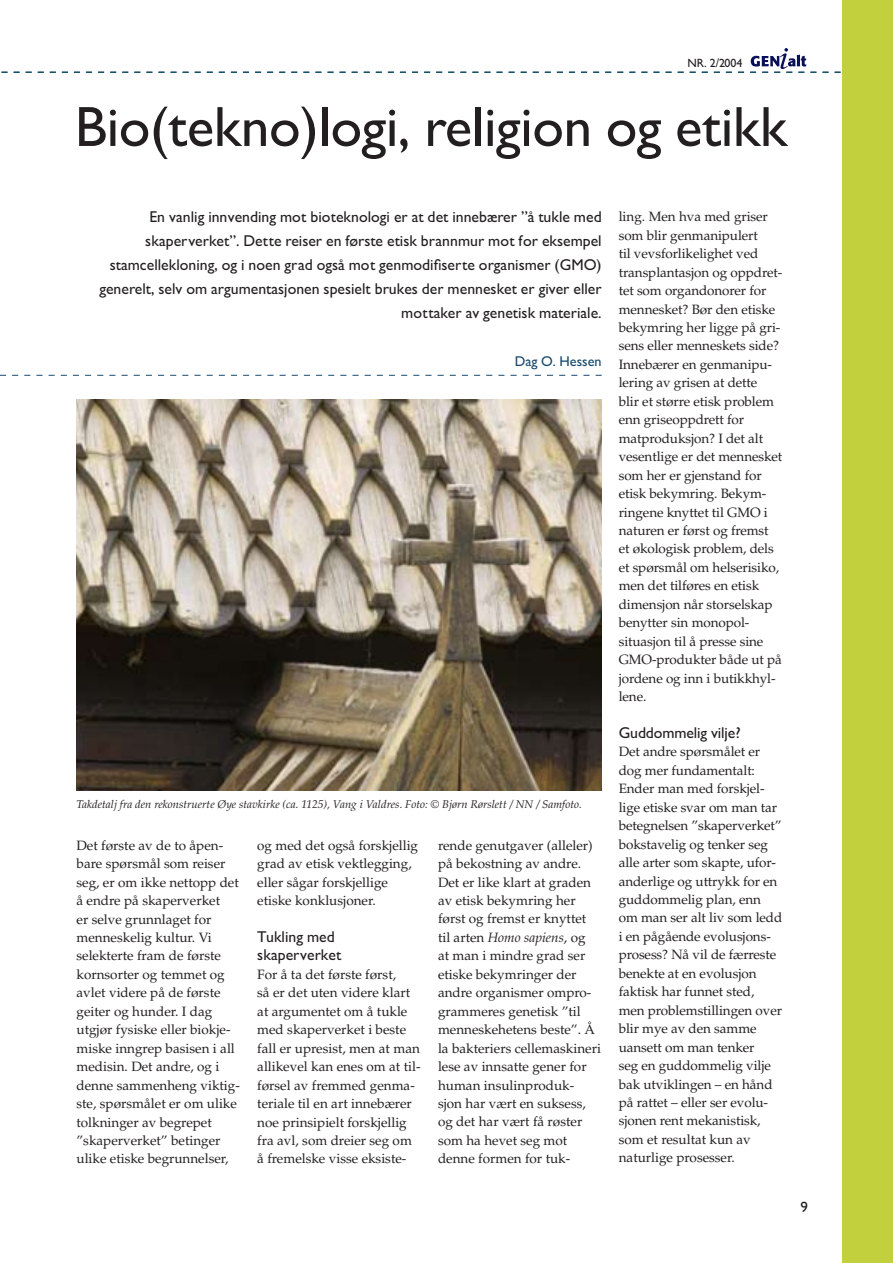
<style>
.page{position:relative;width:893px;height:1263px;background:#fff}
.page>*{position:absolute;margin:0;border:0;box-sizing:border-box;transform-origin:0 0}
.t1{font:500 57px "Garrison Sans";letter-spacing:-.005em;color:#231f20}
.t2{font:500 15.75px/24px "Garrison Sans";color:#231f20;text-align:right}
.t3{font:500 15px "Garrison Sans";color:#231f20}
.t4{font:500 14.25px "Garrison Sans";color:#17486c}
.t5{font:13.5px/18.5px "Palatino";color:#231f20}
.t6{font:500 12px "Garrison Sans";color:#231f20}
.t7{font:italic 11.25px "Palatino";color:#231f20}
.s1{font-style:italic}
</style>
<div class="page">
<hr style="left:0;top:0;width:1px;height:1263px;background:#d3e3e3">
<img style="left:77px;top:399px;width:525px;height:392px">
<svg style="left:0;top:48px;width:841px;height:25px"></svg>
<div style="left:842px;top:0;width:51px;height:1263px;background:#c1d03c"></div>
<svg style="left:0;top:375px;width:602px;height:1px"></svg>
<p class="t6" style="left:687px;top:56px;width:57px">NR. 2/2004</p>
<h1 class="t1" style="left:75px;top:95px;width:714px">Bio(tekno)logi, religion og etikk</h1>
<p class="t2" style="left:99px;top:205px;width:504px">En vanlig innvending mot bioteknologi er at det innebærer ”å tukle med skaperverket”. Dette reiser en første etisk brannmur mot for eksempel stamcellekloning, og i noen grad også mot genmodifiserte organismer (GMO) generelt, selv om argumentasjonen spesielt brukes der mennesket er giver eller mottaker av genetisk materiale.</p>
<p class="t4" style="left:515px;top:353px;width:88px">Dag O. Hessen</p>
<p class="t7" style="left:77px;top:797px;width:507px">Takdetalj fra den rekonstruerte Øye stavkirke (ca. 1125), Vang i Valdres. Foto: © Bjørn Rørslett / NN / Samfoto.</p>
<p class="t5" style="left:77px;top:836px;width:165px">Det første av de to åpen&shy;bare spørsmål som reiser seg, er om ikke nettopp det å endre på skaperverket<br>er selve grunnlaget for menneskelig kultur. Vi selekterte fram de første kornsorter og temmet og avlet videre på de første geiter og hunder. I dag utgjør fysiske eller biokje&shy;miske inngrep basisen i all medisin. Det andre, og i denne sammenheng viktig&shy;ste, spørsmålet er om ulike tolkninger av begrepet ”skaperverket” betinger ulike etiske begrunnelser,</p>
<p class="t5" style="left:257px;top:836px;width:162px">og med det også forskjellig grad av etisk vektlegging, eller sågar forskjellige etiske konklusjoner.</p>
<p class="t2" style="left:257px;top:927px;width:86px;line-height:18.5px;text-align:left">Tukling med skaperverket</p>
<p class="t5" style="left:257px;top:965px;width:165px">For å ta det første først,<br>så er det uten videre klart at argumentet om å tukle med skaperverket i beste fall er upresist, men at man allikevel kan enes om at til&shy;førsel av fremmed genma&shy;teriale til en art innebærer noe prinsipielt forskjellig fra avl, som dreier seg om å fremelske visse eksiste-</p>
<p class="t5" style="left:438px;top:836px;width:164px">rende genutgaver (alleler) på bekostning av andre.<br>Det er like klart at graden av etisk bekymring her først og fremst er knyttet til arten <span class="s1">Homo sapiens</span>, og<br>at man i mindre grad ser etiske bekymringer der andre organismer ompro&shy;grammeres genetisk ”til menneskehetens beste”. Å la bakteriers cellemaskineri lese av innsatte gener for human insulinproduk&shy;sjon har vært en suksess, og det har vært få røster som ha hevet seg mot denne formen for tuk-</p>
<p class="t5" style="left:619px;top:208px;width:165px">ling. Men hva med griser som blir genmanipulert<br>til vevsforlikelighet ved transplantasjon og oppdret&shy;tet som organdonorer for mennesket? Bør den etiske bekymring her ligge på gri&shy;sens eller menneskets side?<br>Innebærer en genmanipu&shy;lering av grisen at dette<br>blir et større etisk problem enn griseoppdrett for matproduksjon? I det alt vesentlige er det mennesket som her er gjenstand for etisk bekymring. Bekym&shy;ringene knyttet til GMO i naturen er først og fremst et økologisk problem, dels et spørsmål om helserisiko, men det tilføres en etisk dimensjon når storselskap benytter sin monopol&shy;situasjon til å presse sine<br>GMO-produkter både ut på jordene og inn i butikkhyl&shy;lene.</p>
<p class="t2" style="left:619px;top:721px;width:123px">Guddommelig vilje?</p>
<p class="t5" style="left:619px;top:743px;width:165px">Det andre spørsmålet er dog mer fundamentalt:<br>Ender man med forskjel&shy;lige etiske svar om man tar betegnelsen ”skaperverket” bokstavelig og tenker seg alle arter som skapte, ufor&shy;anderlige og uttrykk for en guddommelig plan, enn om man ser alt liv som ledd i en pågående evolusjons&shy;prosess? Nå vil de færreste benekte at en evolusjon faktisk har funnet sted, men problemstillingen over blir mye av den samme uansett om man tenker<br>seg en guddommelig vilje bak utviklingen – en hånd på rattet – eller ser evolu&shy;sjonen rent mekanistisk, som et resultat kun av naturlige prosesser.</p>
<p class="t3" style="left:800px;top:1198px;width:9px">9</p>
</div>
